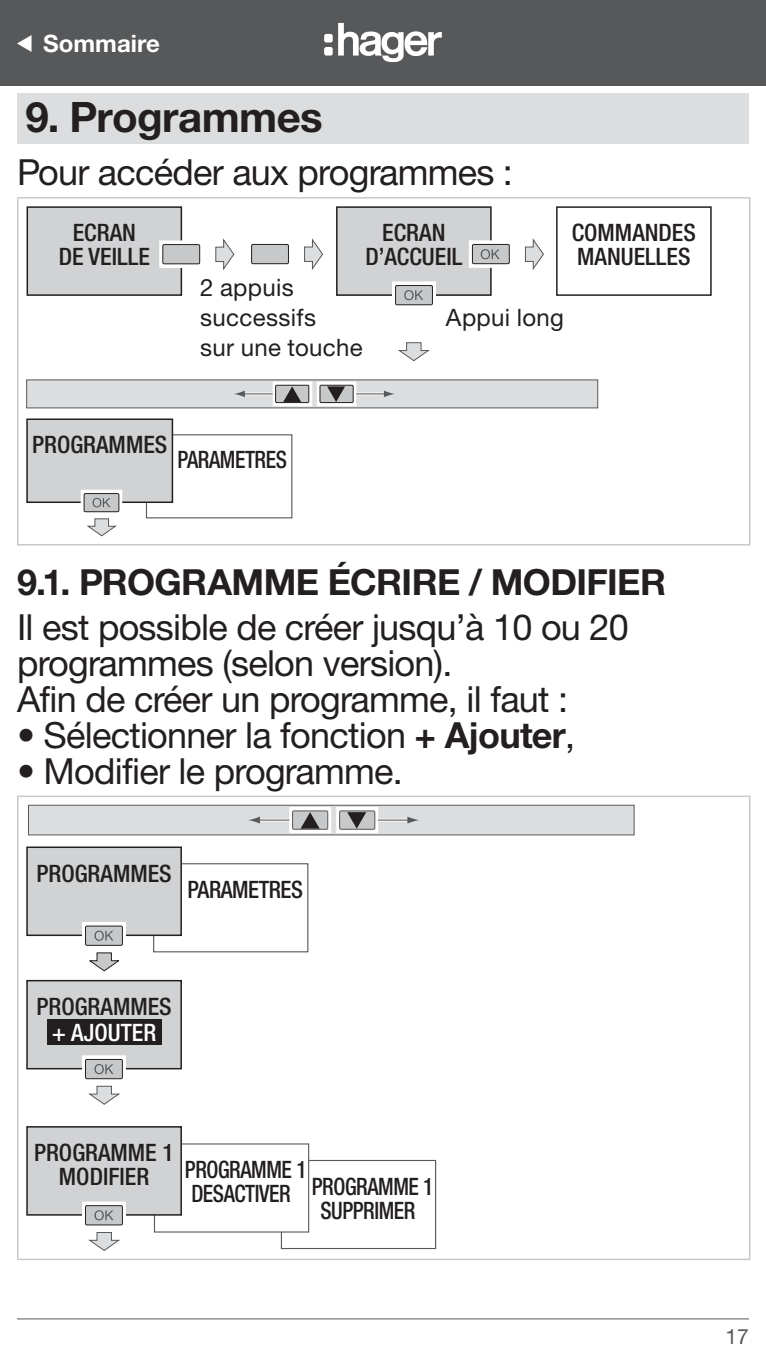
<style>
.page{position:relative;width:766px;height:1361px;background:#fff}
.page>*{position:absolute;margin:0;border:0;box-sizing:border-box;transform-origin:0 0}
.t1{font:700 42px "Helvetica Neue LTW1 G";letter-spacing:-.015em;color:#231f20}
.t2{font:36px/36px "Helvetica Neue LTW1 G";letter-spacing:-.02em;color:#231f20}
.t3{font:700 36px "Helvetica Neue LTW1 G";letter-spacing:-.015em;color:#231f20}
.t4{font:29.4px "Helvetica Neue LTW1 G";color:#231f20}
.t5{font:500 condensed 24px/24px "Helvetica Neue LT Com";color:#231f20;text-align:center}
.t6{font:500 condensed 24px/24px "Helvetica Neue LT Com";letter-spacing:-.02em;color:#231f20;text-align:center;scale:.9 1}
.t7{font:24px/30px "Helvetica Neue LTW1 G";letter-spacing:.015em;color:#231f20}
.t8{font:500 condensed 24px "Helvetica Neue LT Com";letter-spacing:-.02em;color:#231f20;scale:.95 1}
.t9{font:700 24px "Helvetica Neue LTW1 G";color:#fff}
.t10{font:500 condensed 24px "Helvetica Neue LT Com";color:#fff}
.t11{font:21px "Helvetica Neue LTW1 G";color:#57585a}
.s1{font-weight:700}
</style>
<div class="page">
<hr style="left:17px;top:1318px;width:731px;height:1px;background:#57585a">
<div style="left:0;top:0;width:765px;height:85px;background:#57585a"></div>
<svg style="left:324px;top:23px;width:117px;height:39px"></svg>
<div style="left:17px;top:94px;width:731px;height:50px;background:#dcdddf"></div>
<hr style="left:17px;top:197px;width:733px;height:2px;background:#c7c8ca">
<hr style="left:17px;top:199px;width:2px;height:345px;background:#c7c8ca">
<hr style="left:748px;top:199px;width:2px;height:345px;background:#c7c8ca">
<hr style="left:17px;top:544px;width:733px;height:1px;background:#c7c8ca">
<div style="left:26px;top:379px;width:572px;height:29px;background:#dcdddf;border:1px solid #57585a"></div>
<div style="left:146px;top:434px;width:146px;height:84px;border:1px solid #57585a"></div>
<div style="left:27px;top:419px;width:145px;height:83px;background:#d1d2d4"></div>
<div style="left:26px;top:418px;width:147px;height:85px;border:2px solid #231f20"></div>
<svg style="left:81px;top:490px;width:41px;height:47px"></svg>
<hr style="left:356px;top:392px;width:30px;height:3px;background:#fff">
<hr style="left:356px;top:393px;width:30px;height:1px;background:#57585a">
<svg style="left:384px;top:391px;width:11px;height:6px"></svg>
<hr style="left:242px;top:392px;width:30px;height:3px;background:#fff">
<hr style="left:242px;top:393px;width:30px;height:1px;background:#57585a">
<svg style="left:234px;top:390px;width:11px;height:7px"></svg>
<svg style="left:272px;top:381px;width:84px;height:25px;background:#b5b4b6"></svg>
<div style="left:337px;top:207px;width:154px;height:88px;background:#d1d2d4"></div>
<div style="left:336px;top:206px;width:155px;height:90px;border:2px solid #231f20"></div>
<svg style="left:392px;top:281px;width:44px;height:25px"></svg>
<svg style="left:398px;top:342px;width:32px;height:19px"></svg>
<div style="left:27px;top:207px;width:154px;height:88px;background:#d1d2d4"></div>
<div style="left:27px;top:206px;width:155px;height:90px;border:2px solid #231f20"></div>
<div style="left:556px;top:206px;width:155px;height:90px;border:2px solid #231f20"></div>
<svg style="left:159px;top:240px;width:42px;height:28px"></svg>
<div style="left:163px;top:245px;width:37px;height:19px;background:#c7c8ca"></div>
<div style="left:162px;top:244px;width:38px;height:20px;border:1px solid #231f20"></div>
<svg style="left:215px;top:238px;width:20px;height:32px"></svg>
<svg style="left:252px;top:243px;width:36px;height:22px"></svg>
<div style="left:251px;top:244px;width:37px;height:20px;background:#c7c8ca"></div>
<div style="left:251px;top:244px;width:38px;height:20px;border:1px solid #231f20"></div>
<svg style="left:304px;top:238px;width:19px;height:32px"></svg>
<svg style="left:524px;top:238px;width:20px;height:32px"></svg>
<svg style="left:469px;top:240px;width:41px;height:28px"></svg>
<hr style="left:17px;top:795px;width:733px;height:2px;background:#c7c8ca">
<hr style="left:17px;top:797px;width:2px;height:461px;background:#c7c8ca">
<hr style="left:748px;top:797px;width:2px;height:461px;background:#c7c8ca">
<hr style="left:17px;top:1258px;width:733px;height:2px;background:#c7c8ca">
<div style="left:281px;top:1160px;width:155px;height:89px;border:1px solid #57585a"></div>
<div style="left:154px;top:1144px;width:154px;height:88px;background:#fff"></div>
<div style="left:28px;top:805px;width:606px;height:30px;background:#dcdddf;border:1px solid #57585a"></div>
<div style="left:153px;top:863px;width:155px;height:89px;border:1px solid #57585a"></div>
<div style="left:27px;top:847px;width:154px;height:88px;background:#d1d2d4"></div>
<div style="left:26px;top:846px;width:156px;height:90px;border:2px solid #231f20"></div>
<div style="left:27px;top:1127px;width:154px;height:88px;background:#d1d2d4"></div>
<div style="left:26px;top:1126px;width:156px;height:89px;border:2px solid #231f20"></div>
<svg style="left:82px;top:1201px;width:44px;height:50px"></svg>
<svg style="left:82px;top:922px;width:44px;height:50px"></svg>
<div style="left:27px;top:980px;width:154px;height:88px;background:#d1d2d4"></div>
<div style="left:47px;top:1019px;width:114px;height:26px;background:#231f20"></div>
<div style="left:26px;top:980px;width:156px;height:89px;border:2px solid #231f20"></div>
<svg style="left:82px;top:1055px;width:44px;height:50px"></svg>
<hr style="left:378px;top:818px;width:31px;height:3px;background:#fff">
<hr style="left:378px;top:819px;width:31px;height:1px;background:#57585a">
<svg style="left:407px;top:816px;width:12px;height:7px"></svg>
<hr style="left:257px;top:818px;width:32px;height:3px;background:#fff">
<hr style="left:257px;top:819px;width:32px;height:1px;background:#57585a">
<svg style="left:248px;top:816px;width:12px;height:7px"></svg>
<svg style="left:289px;top:807px;width:89px;height:26px;background:#bababb"></svg>
<p class="t9" style="left:43px;top:28px;width:118px">Sommaire</p>
<p class="t1" style="left:26px;top:91px;width:298px">9. Programmes</p>
<p class="t2" style="left:17px;top:154px;width:497px">Pour accéder aux programmes :</p>
<p class="t5" style="left:59px;top:220px;width:93px">ECRAN<br>DE VEILLE</p>
<p class="t5" style="left:571px;top:220px;width:126px;text-align:left">COMMANDES<br>MANUELLES</p>
<p class="t5" style="left:365px;top:220px;width:98px">ECRAN<br>D’ACCUEIL</p>
<p class="t7" style="left:200px;top:272px;width:164px">2 appuis successifs<br>sur une touche</p>
<p class="t5" style="left:32px;top:432px;width:137px">PROGRAMMES</p>
<p class="t6" style="left:177px;top:447px;width:123px">PARAMETRES</p>
<p class="t4" style="left:162px;top:443px;width:50px">sett</p>
<p class="t7" style="left:446px;top:302px;width:120px">Appui long</p>
<p class="t3" style="left:17px;top:560px;width:650px">9.1. PROGRAMME ÉCRIRE / MODIFIER</p>
<p class="t2" style="left:17px;top:608px;width:613px">Il est possible de créer jusqu’à 10 ou 20 programmes (selon version).<br>Afin de créer un programme, il faut :</p>
<p class="t2" style="left:17px;top:716px;width:559px">• Sélectionner la fonction <span class="s1">+ Ajouter</span>,</p>
<p class="t2" style="left:17px;top:752px;width:387px">• Modifier le programme.</p>
<p class="t5" style="left:36px;top:861px;width:137px">PROGRAMMES</p>
<p class="t8" style="left:187px;top:875px;width:123px">PARAMETRES</p>
<p class="t5" style="left:36px;top:994px;width:137px">PROGRAMMES</p>
<p class="t10" style="left:52px;top:1018px;width:106px">+ AJOUTER</p>
<p class="t5" style="left:34px;top:1140px;width:141px">PROGRAMME 1<br>MODIFIER</p>
<p class="t6" style="left:185px;top:1157px;width:137px;text-align:left">PROGRAMME 1<br>DESACTIVER</p>
<p class="t6" style="left:312px;top:1174px;width:137px">PROGRAMME 1<br>SUPPRIMER</p>
<p class="t11" style="left:725px;top:1323px;width:25px">17</p>
</div>
